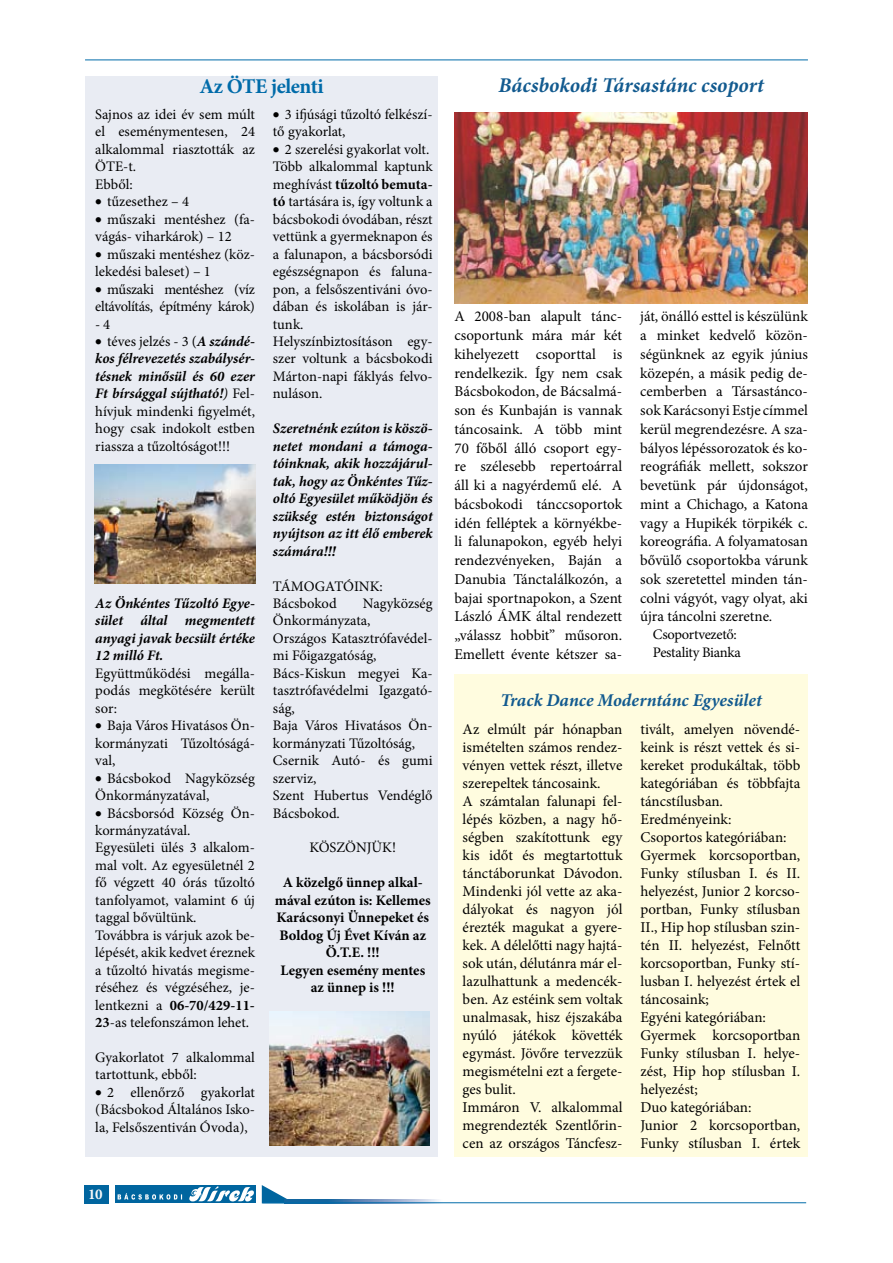
<style>
.page{position:relative;width:893px;height:1263px;background:#fff}
.page>*{position:absolute;margin:0;border:0;box-sizing:border-box;transform-origin:0 0}
.t1{font:italic 700 21px "Minion Pro";color:#125a8f}
.t2{font:700 21px "Minion Pro";letter-spacing:-.025em;color:#006ba9}
.t3{font:italic 700 18px "Minion Pro";color:#125a8f}
.t4{font:15px/18px "Minion Pro";color:#000}
.t5{font:700 15px "Minion Pro";color:#f8f8f8}
.t6{font:14.55px/17.4px "Minion Pro";color:#000}
.t7{font:italic 700 14.55px/17.4px "Minion Pro";color:#000;text-align:justify}
.t8{font:700 14.55px/17.4px "Minion Pro";color:#000;text-align:center}
.t9{font:14.55px/17.4px "Minion Pro";letter-spacing:-.025em;color:#000}
.t10{font:14.55px/18px "Minion Pro";letter-spacing:-.02em;color:#000}
.s1{font-weight:700;font-style:italic}
.s2{font-style:italic}
.s3{font-weight:700}
</style>
<div class="page">
<div style="left:115px;top:1185px;width:141px;height:18px;background:#00659f"></div>
<svg style="left:118px;top:1193px;width:64px;height:6px"></svg>
<svg style="left:189px;top:1186px;width:65px;height:15px"></svg>
<div style="left:84px;top:1185px;width:25px;height:18px;background:#00659f"></div>
<svg style="left:262px;top:1185px;width:25px;height:17px"></svg>
<img style="left:285px;top:1199px;width:153px;height:3px">
<hr style="left:85px;top:60px;width:723px;height:1px;background:#006ba9">
<hr style="left:262px;top:1202px;width:544px;height:1px;background:#006ba9">
<div style="left:454px;top:674px;width:354px;height:483px;background:#fffcdf"></div>
<img style="left:454px;top:113px;width:354px;height:190px">
<div style="left:85px;top:77px;width:353px;height:1080px;background:#e9ecf3"></div>
<img style="left:94px;top:465px;width:161px;height:119px">
<img style="left:269px;top:1011px;width:160px;height:134px">
<h1 class="t2" style="left:199px;top:71px;width:126px">Az ÖTE jelenti</h1>
<p class="t6" style="left:95px;top:106px;width:161px">Sajnos az idei év sem múlt el eseménymentesen, 24 alkalommal riasztották az<br>ÖTE-t.<br>Ebből:</p>
<p class="t6" style="left:95px;top:193px;width:95px">• tűzesethez – 4</p>
<p class="t6" style="left:95px;top:210px;width:161px">• műszaki mentéshez (fa&shy;vágás- viharkárok) – 12</p>
<p class="t6" style="left:95px;top:245px;width:161px">• műszaki mentéshez (köz&shy;lekedési baleset) – 1</p>
<p class="t9" style="left:95px;top:280px;width:161px">• műszaki mentéshez (víz eltávolítás, építmény károk)</p>
<p class="t6" style="left:95px;top:315px;width:16px">- 4</p>
<p class="t6" style="left:95px;top:333px;width:161px;text-align:justify">• téves jelzés - 3 (<span class="s1">A szándé&shy;kos félrevezetés szabálysér&shy;tésnek minősül és 60 ezer Ft bírsággal sújtható!</span><span class="s2">)</span> Fel&shy;hívjuk mindenki figyelmét, hogy csak indokolt estben riassza a tűzoltóságot!!!</p>
<p class="t7" style="left:95px;top:594px;width:161px">Az Önkéntes Tűzoltó Egye&shy;sület által megmentett anyagi javak becsült értéke 12 milló Ft.</p>
<p class="t6" style="left:95px;top:664px;width:161px;text-align:justify">Együttműködési megálla&shy;podás megkötésére került sor:</p>
<p class="t6" style="left:95px;top:717px;width:161px;text-align:justify">• Baja Város Hivatásos Ön&shy;kormányzati Tűzoltóságá&shy;val,</p>
<p class="t6" style="left:95px;top:769px;width:161px">• Bácsbokod Nagyközség<br>Önkormányzatával,</p>
<p class="t6" style="left:95px;top:804px;width:161px">• Bácsborsód Község Ön&shy;kormányzatával.<br>Egyesületi ülés 3 alkalom&shy;mal volt. Az egyesületnél 2 fő végzett 40 órás tűzoltó tanfolyamot, valamint 6 új taggal bővültünk.<br>Továbbra is várjuk azok be&shy;lépését, akik kedvet éreznek a tűzoltó hivatás megisme&shy;réséhez és végzéséhez, je&shy;lentkezni a <span class="s3">06-70/429-11-<br>23</span>-as telefonszámon lehet.</p>
<p class="t6" style="left:95px;top:1049px;width:161px">Gyakorlatot 7 alkalommal tartottunk, ebből:</p>
<p class="t6" style="left:95px;top:1083px;width:161px;text-align:justify">• 2 ellenőrző gyakorlat (Bácsbokod Általános Isko&shy;la, Felsőszentiván Óvoda),</p>
<p class="t6" style="left:273px;top:106px;width:161px">• 3 ifjúsági tűzoltó felkészí&shy;tő gyakorlat,</p>
<p class="t6" style="left:273px;top:141px;width:161px">• 2 szerelési gyakorlat volt.<br>Több alkalommal kaptunk meghívást <span class="s3">tűzoltó bemuta&shy;tó</span> tartására is, így voltunk a bácsbokodi óvodában, részt vettünk a gyermeknapon és a falunapon, a bácsborsódi egészségnapon és faluna&shy;pon, a felsőszentiváni óvo&shy;dában és iskolában is jár&shy;tunk.<br>Helyszínbiztosításon egy&shy;szer voltunk a bácsbokodi<br>Márton-napi fáklyás felvo&shy;nuláson.</p>
<p class="t7" style="left:273px;top:420px;width:161px">Szeretnénk ezúton is köszö&shy;netet mondani a támoga&shy;tóinknak, akik hozzájárul&shy;tak, hogy az Önkéntes Tűz&shy;oltó Egyesület működjön és szükség estén biztonságot nyújtson az itt élő emberek számára!!!</p>
<p class="t6" style="left:273px;top:577px;width:111px">TÁMOGATÓINK:<br>Bácsbokod</p>
<p class="t6" style="left:273px;top:595px;width:161px;text-indent:90px">Nagyközség<br>Önkormányzata,<br>Országos Katasztrófavédel&shy;mi Főigazgatóság,<br>Bács-Kiskun megyei Ka&shy;tasztrófavédelmi Igazgató&shy;ság,<br>Baja Város Hivatásos Ön&shy;kormányzati Tűzoltóság,<br>Csernik Autó- és gumi szerviz,<br>Szent Hubertus Vendéglő<br>Bácsbokod.</p>
<p class="t6" style="left:309px;top:839px;width:88px">KÖSZÖNJÜK!</p>
<p class="t8" style="left:275px;top:874px;width:158px">A közelgő ünnep alkal&shy;mával ezúton is: Kellemes<br>Karácsonyi Ünnepeket és<br>Boldog Új Évet Kíván az<br>Ö.T.E. !!!<br>Legyen esemény mentes az ünnep is !!!</p>
<p class="t5" style="left:88px;top:1184px;width:16px">10</p>
<h1 class="t1" style="left:498px;top:70px;width:267px">Bácsbokodi Társastánc csoport</h1>
<p class="t4" style="left:454px;top:307px;width:169px;line-height:18.8px;text-align:justify">A 2008-ban alapult tánc&shy;csoportunk mára már két kihelyezett csoporttal is rendelkezik. Így nem csak Bácsbokodon, de Bácsalmá&shy;son és Kunbaján is vannak táncosaink. A több mint 70 főből álló csoport egy&shy;re szélesebb repertoárral áll ki a nagyérdemű elé. A bácsbokodi tánccsoportok idén felléptek a környékbe&shy;li falunapokon, egyéb helyi rendezvényeken, Baján a Danubia Tánctalálkozón, a bajai sportnapokon, a Szent László ÁMK által rendezett „válassz hobbit” műsoron.<br>Emellett évente kétszer sa-</p>
<p class="t4" style="left:640px;top:307px;width:169px;line-height:18.8px;text-align:justify">ját, önálló esttel is készülünk a minket kedvelő közön&shy;ségünknek az egyik június közepén, a másik pedig de&shy;cemberben a Társastánco&shy;sok Karácsonyi Estje címmel kerül megrendezésre. A sza&shy;bályos lépéssorozatok és ko&shy;reográfiák mellett, sokszor bevetünk pár újdonságot, mint a Chichago, a Katona vagy a Hupikék törpikék c. koreográfia. A folyamatosan bővülő csoportokba várunk sok szeretettel minden tán&shy;colni vágyót, vagy olyat, aki újra táncolni szeretne.</p>
<p class="t10" style="left:653px;top:625px;width:89px">Csoportvezető:<br>Pestality Bianka</p>
<p class="t3" style="left:500px;top:687px;width:263px">Track Dance Moderntánc Egyesület</p>
<p class="t4" style="left:463px;top:720px;width:161px">Az elmúlt pár hónapban ismételten számos rendez&shy;vényen vettek részt, illetve szerepeltek táncosaink.<br>A számtalan falunapi fel&shy;lépés közben, a nagy hő&shy;ségben szakítottunk egy kis időt és megtartottuk tánctáborunkat Dávodon.<br>Mindenki jól vette az aka&shy;dályokat és nagyon jól érezték magukat a gyere&shy;kek. A délelőtti nagy hajtá&shy;sok után, délutánra már el&shy;lazulhattunk a medencék&shy;ben. Az estéink sem voltak unalmasak, hisz éjszakába nyúló játékok követték egymást. Jövőre tervezzük megismételni ezt a fergete&shy;ges bulit.<br>Immáron V. alkalommal megrendezték Szentlőrin&shy;cen az országos Táncfesz-</p>
<p class="t4" style="left:640px;top:720px;width:161px">tivált, amelyen növendé&shy;keink is részt vettek és si&shy;kereket produkáltak, több kategóriában és többfajta táncstílusban.<br>Eredményeink:<br>Csoportos kategóriában:<br>Gyermek korcsoportban,<br>Funky stílusban I. és II. helyezést, Junior 2 korcso&shy;portban, Funky stílusban<br>II., Hip hop stílusban szin&shy;tén II. helyezést, Felnőtt korcsoportban, Funky stí&shy;lusban I. helyezést értek el táncosaink;<br>Egyéni kategóriában:<br>Gyermek korcsoportban<br>Funky stílusban I. helye&shy;zést, Hip hop stílusban I. helyezést;<br>Duo kategóriában:<br>Junior 2 korcsoportban,<br>Funky stílusban I. értek</p>
</div>
